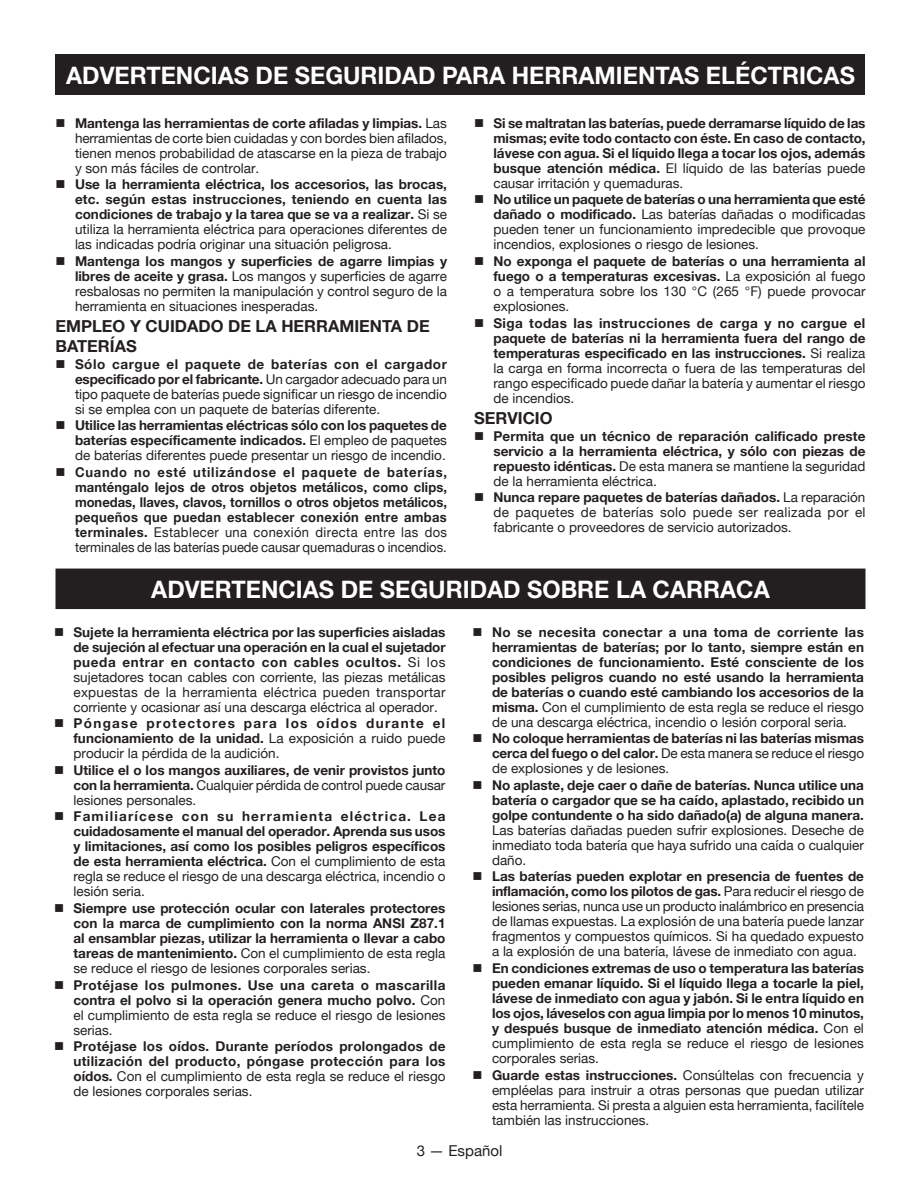
<style>
.page{position:relative;width:918px;height:1188px;background:#fff}
.page>*{position:absolute;margin:0;border:0;box-sizing:border-box;transform-origin:0 0}
.HEADING{font:700 24px "Helvetica Neue";color:#fff}
.Heading_2{font:700 16.5px/19.8px "Helvetica Neue";color:#231f20}
.t1{font:15px "Helvetica Neue";color:#231f20}
.bullets_9_10_25{font:700 13.5px/15px "Helvetica Neue";color:#231f20;text-align:justify}
.bullets{font:700 13.5px/15px "Helvetica Neue";color:#231f20;text-align:justify}
.bullets-2{font:13.5px/15px "Helvetica Neue";color:#231f20;text-align:justify}
.bullets_9_10_25-2{font:13.5px/15px "Helvetica Neue";color:#231f20;text-align:justify}
.bullets-3{font:700 13.5px/15px "Helvetica Neue";color:#231f20;text-align:justify;scale:.96 1}
.s1{font-weight:700}
.s2{font-weight:400}
</style>
<div class="page">
<div style="left:56px;top:569px;width:809px;height:39px;background:#231f20"></div>
<div style="left:56px;top:569px;width:810px;height:40px;border:2px solid #231f20"></div>
<div style="left:56px;top:54px;width:810px;height:40px;background:#231f20"></div>
<p class="HEADING" style="left:66px;top:60px;width:790px">ADVERTENCIAS DE SEGURIDAD PARA HERRAMIENTAS ELÉCTRICAS</p>
<p class="bullets-2" style="left:75px;top:115px;width:374px;text-indent:-20px">■ <span class="s1">Mantenga las herramientas de corte afiladas y limpias.</span> Las herramientas de corte bien cuidadas y con bordes bien afilados, tienen menos probabilidad de atascarse en la pieza de trabajo y son más fáciles de controlar.</p>
<p class="bullets" style="left:75px;top:177px;width:374px;text-indent:-20px">■ Use la herramienta eléctrica, los accesorios, las brocas, etc. según estas instrucciones, teniendo en cuenta las condiciones de trabajo y la tarea que se va a realizar. <span class="s2">Si se utiliza la herramienta eléctrica para operaciones diferentes de las indicadas podría originar una situación peligrosa.</span></p>
<p class="bullets-2" style="left:75px;top:253px;width:374px;text-indent:-20px">■ <span class="s1">Mantenga los mangos y superficies de agarre limpias y libres de aceite y grasa.</span> Los mangos y superficies de agarre resbalosas no permiten la manipulación y control seguro de la herramienta en situaciones inesperadas.</p>
<p class="Heading_2" style="left:56px;top:316px;width:376px">EMPLEO Y CUIDADO DE LA HERRAMIENTA DE<br>BATERÍAS</p>
<p class="bullets-2" style="left:75px;top:356px;width:374px;text-indent:-20px">■ <span class="s1">Sólo cargue el paquete de baterías con el cargador especificado por el fabricante.</span> Un cargador adecuado para un tipo paquete de baterías puede significar un riesgo de incendio si se emplea con un paquete de baterías diferente.</p>
<p class="bullets" style="left:75px;top:418px;width:374px;text-indent:-20px">■ Utilice las herramientas eléctricas sólo con los paquetes de baterías específicamente indicados. <span class="s2">El empleo de paquetes de baterías diferentes puede presentar un riesgo de incendio.</span></p>
<p class="bullets-3" style="left:75px;top:464px;width:389px;text-indent:-20px">■ Cuando no esté utilizándose el paquete de baterías, manténgalo lejos de otros objetos metálicos, como clips, monedas, llaves, clavos, tornillos o otros objetos metálicos, pequeños que puedan establecer conexión entre ambas terminales. <span class="s2">Establecer una conexión directa entre las dos terminales de las baterías puede causar quemaduras o incendios.</span></p>
<p class="bullets" style="left:494px;top:115px;width:374px;text-indent:-20px">■ Si se maltratan las baterías, puede derramarse líquido de las mismas; evite todo contacto con éste. En caso de contacto, lávese con agua. Si el líquido llega a tocar los ojos, además busque atención médica. <span class="s2">El líquido de las baterías puede causar irritación y quemaduras.</span></p>
<p class="bullets-2" style="left:494px;top:192px;width:374px;text-indent:-20px">■ <span class="s1">No utilice un paquete de baterías o una herramienta que esté dañado o modificado.</span> Las baterías dañadas o modificadas pueden tener un funcionamiento impredecible que provoque incendios, explosiones o riesgo de lesiones.</p>
<p class="bullets-2" style="left:494px;top:253px;width:374px;text-indent:-20px">■ <span class="s1">No exponga el paquete de baterías o una herramienta al fuego o a temperaturas excesivas.</span> La exposición al fuego o a temperatura sobre los 130 °C (265 °F) puede provocar explosiones.</p>
<p class="bullets" style="left:494px;top:315px;width:374px;text-indent:-20px">■ Siga todas las instrucciones de carga y no cargue el paquete de baterías ni la herramienta fuera del rango de temperaturas especificado en las instrucciones. <span class="s2">Si realiza la carga en forma incorrecta o fuera de las temperaturas del rango especificado puede dañar la batería y aumentar el riesgo de incendios.</span></p>
<p class="Heading_2" style="left:474px;top:408px;width:80px">SERVICIO</p>
<p class="bullets" style="left:494px;top:428px;width:374px;text-indent:-20px">■ Permita que un técnico de reparación calificado preste servicio a la herramienta eléctrica, y sólo con piezas de repuesto idénticas. <span class="s2">De esta manera se mantiene la seguridad de la herramienta eléctrica.</span></p>
<p class="bullets-2" style="left:494px;top:490px;width:374px;text-indent:-20px">■ <span class="s1">Nunca repare paquetes de baterías dañados.</span> La reparación de paquetes de baterías solo puede ser realizada por el fabricante o proveedores de servicio autorizados.</p>
<p class="HEADING" style="left:151px;top:575px;width:620px">ADVERTENCIAS DE SEGURIDAD SOBRE LA CARRACA</p>
<p class="bullets_9_10_25-2" style="left:74px;top:624px;width:374px;text-indent:-20px">■ <span class="s1">Sujete la herramienta eléctrica por las superficies aisladas de sujeción al efectuar una operación en la cual el sujetador pueda entrar en contacto con cables ocultos.</span> Si los sujetadores tocan cables con corriente, las piezas metálicas expuestas de la herramienta eléctrica pueden transportar corriente y ocasionar así una descarga eléctrica al operador.</p>
<p class="bullets_9_10_25" style="left:74px;top:716px;width:374px;text-indent:-20px">■ Póngase protectores para los oídos durante el funcionamiento de la unidad. <span class="s2">La exposición a ruido puede producir la pérdida de la audición.</span></p>
<p class="bullets_9_10_25" style="left:74px;top:762px;width:374px;text-indent:-20px">■ Utilice el o los mangos auxiliares, de venir provistos junto con la herramienta. <span class="s2">Cualquier pérdida de control puede causar lesiones personales.</span></p>
<p class="bullets_9_10_25" style="left:74px;top:809px;width:374px;text-indent:-20px">■ Familiarícese con su herramienta eléctrica. Lea cuidadosamente el manual del operador. Aprenda sus usos y limitaciones, así como los posibles peligros específicos de esta herramienta eléctrica. <span class="s2">Con el cumplimiento de esta regla se reduce el riesgo de una descarga eléctrica, incendio o lesión seria.</span></p>
<p class="bullets_9_10_25" style="left:74px;top:900px;width:374px;text-indent:-20px">■ Siempre use protección ocular con laterales protectores con la marca de cumplimiento con la norma ANSI Z87.1 al ensamblar piezas, utilizar la herramienta o llevar a cabo tareas de mantenimiento. <span class="s2">Con el cumplimiento de esta regla se reduce el riesgo de lesiones corporales serias.</span></p>
<p class="bullets_9_10_25" style="left:74px;top:977px;width:374px;text-indent:-20px">■ Protéjase los pulmones. Use una careta o mascarilla contra el polvo si la operación genera mucho polvo. <span class="s2">Con el cumplimiento de esta regla se reduce el riesgo de lesiones serias.</span></p>
<p class="bullets_9_10_25" style="left:74px;top:1039px;width:374px;text-indent:-20px">■ Protéjase los oídos. Durante períodos prolongados de utilización del producto, póngase protección para los oídos. <span class="s2">Con el cumplimiento de esta regla se reduce el riesgo de lesiones corporales serias.</span></p>
<p class="bullets_9_10_25" style="left:492px;top:624px;width:374px;text-indent:-20px">■ No se necesita conectar a una toma de corriente las herramientas de baterías; por lo tanto, siempre están en condiciones de funcionamiento. Esté consciente de los posibles peligros cuando no esté usando la herramienta de baterías o cuando esté cambiando los accesorios de la misma. <span class="s2">Con el cumplimiento de esta regla se reduce el riesgo de una descarga eléctrica, incendio o lesión corporal seria.</span></p>
<p class="bullets_9_10_25" style="left:492px;top:731px;width:374px;text-indent:-20px">■ No coloque herramientas de baterías ni las baterías mismas cerca del fuego o del calor. <span class="s2">De esta manera se reduce el riesgo de explosiones y de lesiones.</span></p>
<p class="bullets_9_10_25" style="left:492px;top:777px;width:374px;text-indent:-20px">■ No aplaste, deje caer o dañe de baterías. Nunca utilice una batería o cargador que se ha caído, aplastado, recibido un golpe contundente o ha sido dañado(a) de alguna manera.<br><span class="s2">Las baterías dañadas pueden sufrir explosiones. Deseche de inmediato toda batería que haya sufrido una caída o cualquier daño.</span></p>
<p class="bullets_9_10_25-2" style="left:492px;top:869px;width:374px;text-indent:-20px">■ <span class="s1">Las baterías pueden explotar en presencia de fuentes de inflamación, como los pilotos de gas.</span> Para reducir el riesgo de lesiones serias, nunca use un producto inalámbrico en presencia de llamas expuestas. La explosión de una batería puede lanzar fragmentos y compuestos químicos. Si ha quedado expuesto a la explosión de una batería, lávese de inmediato con agua.</p>
<p class="bullets_9_10_25" style="left:492px;top:960px;width:374px;text-indent:-20px">■ En condiciones extremas de uso o temperatura las baterías pueden emanar líquido. Si el líquido llega a tocarle la piel, lávese de inmediato con agua y jabón. Si le entra líquido en los ojos, láveselos con agua limpia por lo menos 10 minutos, y después busque de inmediato atención médica. <span class="s2">Con el cumplimiento de esta regla se reduce el riesgo de lesiones corporales serias.</span></p>
<p class="bullets_9_10_25-2" style="left:492px;top:1067px;width:374px;text-indent:-20px">■ <span class="s1">Guarde estas instrucciones.</span> Consúltelas con frecuencia y empléelas para instruir a otras personas que puedan utilizar esta herramienta. Si presta a alguien esta herramienta, facilítele también las instrucciones.</p>
<p class="t1" style="left:417px;top:1142px;width:87px">3 — Español</p>
</div>
